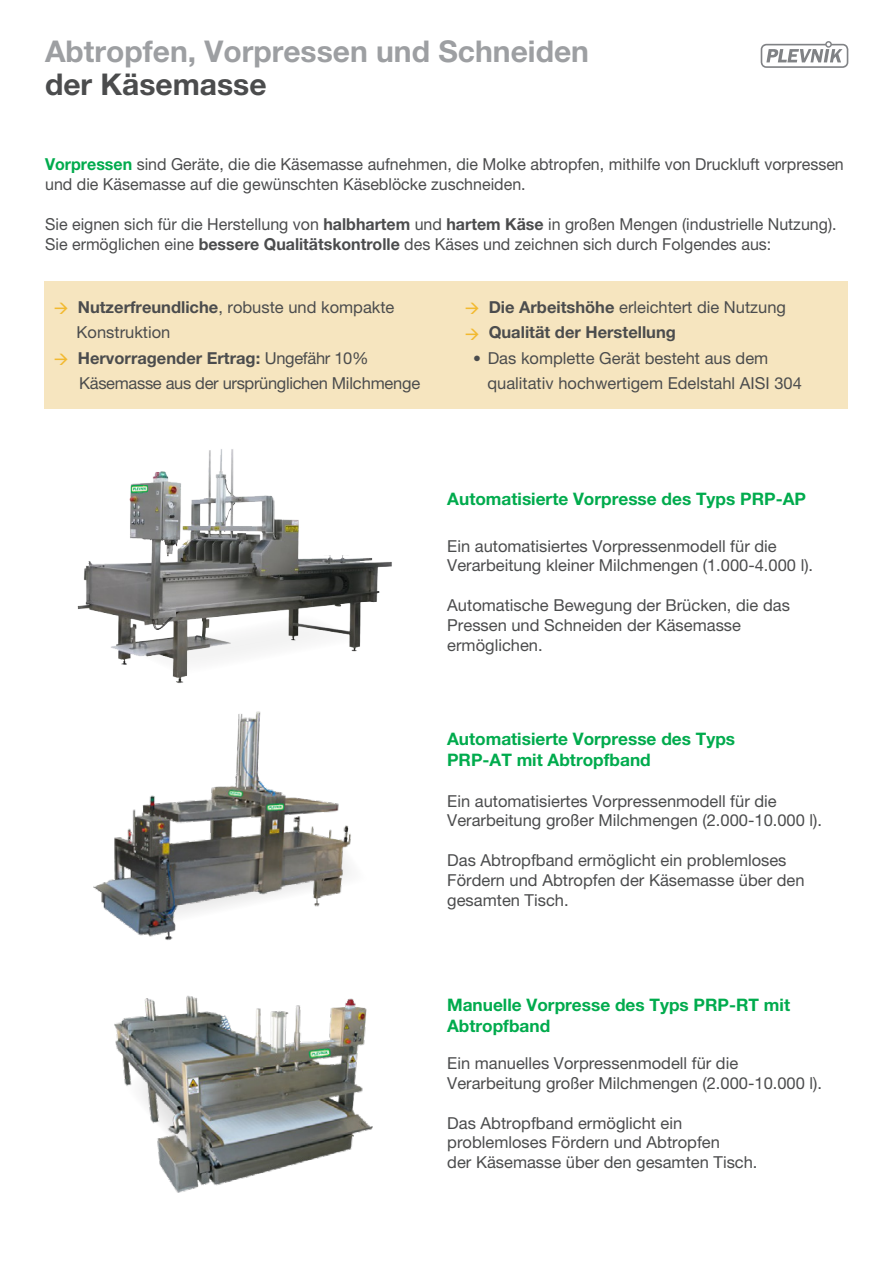
<style>
.page{position:relative;width:893px;height:1263px;background:#fff}
.page>*{position:absolute;margin:0;border:0;box-sizing:border-box;transform-origin:0 0}
.t1{font:700 30px "Helvetica Neue LT Pro";color:#9d9fa2}
.t2{font:700 30px "Helvetica Neue LT Pro";color:#4b4c4d}
.t3{font:700 17.25px/20.7px "Helvetica Neue LT Pro";color:#00ab4d}
.t4{font:16.5px/19.8px "Helvetica Neue LT Pro";color:#4b4c4d}
.t5{font:700 16.5px "Helvetica Neue LT Pro";color:#4b4c4d}
.t6{font:16.5px "Helvetica Neue LT Pro";letter-spacing:-.02em;color:#4b4c4d}
.s1{font-weight:700;color:#00ab4d}
.s2{font-weight:700}
.s3{color:#f2b92f}
.s4{font-weight:400}
.s5{font-size:15.75px}
</style>
<div class="page">
<svg style="left:761px;top:41px;width:87px;height:27px"></svg>
<div style="left:45px;top:281px;width:803px;height:127px;background:#f6e5bf"></div>
<img style="left:77px;top:449px;width:315px;height:234px">
<svg style="left:124px;top:612px;width:243px;height:64px"></svg>
<img style="left:93px;top:711px;width:258px;height:229px">
<img style="left:114px;top:995px;width:259px;height:198px">
<p class="t1" style="left:45px;top:33px;width:545px">Abtropfen, Vorpressen und Schneiden</p>
<p class="t2" style="left:45px;top:66px;width:223px">der Käsemasse</p>
<p class="t4" style="left:45px;top:154px;width:800px"><span class="s1">Vorpressen</span> sind Geräte, die die Käsemasse aufnehmen, die Molke abtropfen, mithilfe von Druckluft vorpressen und die Käsemasse auf die gewünschten Käseblöcke zuschneiden.</p>
<p class="t4" style="left:45px;top:214px;width:793px">Sie eignen sich für die Herstellung von <span class="s2">halbhartem</span> und <span class="s2">hartem Käse</span> in großen Mengen (industrielle Nutzung).<br>Sie ermöglichen eine <span class="s2">bessere Qualitätskontrolle</span> des Käses und zeichnen sich durch Folgendes aus:</p>
<p class="t4" style="left:54px;top:297px;width:342px"><span class="s3">→</span> <span class="s2">Nutzerfreundliche</span>, robuste und kompakte</p>
<p class="t4" style="left:77px;top:322px;width:95px">Konstruktion</p>
<p class="t5" style="left:54px;top:348px;width:316px"><span class="s3">→</span> Hervorragender Ertrag: <span class="s4">Ungefähr 10%</span></p>
<p class="t6" style="left:79px;top:373px;width:343px">Käsemasse aus der ursprünglichen Milchmenge</p>
<p class="t4" style="left:464px;top:297px;width:323px"><span class="s3">→</span> <span class="s2">Die Arbeitshöhe</span> erleichtert die Nutzung</p>
<p class="t5" style="left:464px;top:322px;width:213px"><span class="s3">→</span> Qualität der Herstellung</p>
<p class="t4" style="left:473px;top:348px;width:297px"><span class="s5">•</span> Das komplette Gerät besteht aus dem</p>
<p class="t4" style="left:487px;top:373px;width:316px">qualitativ hochwertigem Edelstahl AISI 304</p>
<p class="t3" style="left:447px;top:488px;width:360px">Automatisierte Vorpresse des Typs PRP-AP</p>
<p class="t4" style="left:447px;top:536px;width:331px">Ein automatisiertes Vorpressenmodell für die</p>
<p class="t4" style="left:447px;top:555px;width:367px">Verarbeitung kleiner Milchmengen (1.000-4.000 l).</p>
<p class="t4" style="left:447px;top:595px;width:344px">Automatische Bewegung der Brücken, die das<br>Pressen und Schneiden der Käsemasse</p>
<p class="t4" style="left:447px;top:635px;width:97px">ermöglichen.</p>
<p class="t3" style="left:447px;top:728px;width:290px">Automatisierte Vorpresse des Typs<br>PRP-AT mit Abtropfband</p>
<p class="t4" style="left:447px;top:791px;width:331px">Ein automatisiertes Vorpressenmodell für die</p>
<p class="t4" style="left:447px;top:810px;width:376px">Verarbeitung großer Milchmengen (2.000-10.000 l).</p>
<p class="t4" style="left:447px;top:850px;width:359px">Das Abtropfband ermöglicht ein problemloses<br>Fördern und Abtropfen der Käsemasse über den gesamten Tisch.</p>
<p class="t3" style="left:447px;top:994px;width:345px">Manuelle Vorpresse des Typs PRP-RT mit<br>Abtropfband</p>
<p class="t4" style="left:447px;top:1053px;width:292px">Ein manuelles Vorpressenmodell für die</p>
<p class="t4" style="left:447px;top:1073px;width:376px">Verarbeitung großer Milchmengen (2.000-10.000 l).</p>
<p class="t4" style="left:447px;top:1112px;width:237px">Das Abtropfband ermöglicht ein</p>
<p class="t4" style="left:447px;top:1132px;width:274px">problemloses Fördern und Abtropfen</p>
<p class="t4" style="left:447px;top:1152px;width:312px">der Käsemasse über den gesamten Tisch.</p>
</div>
